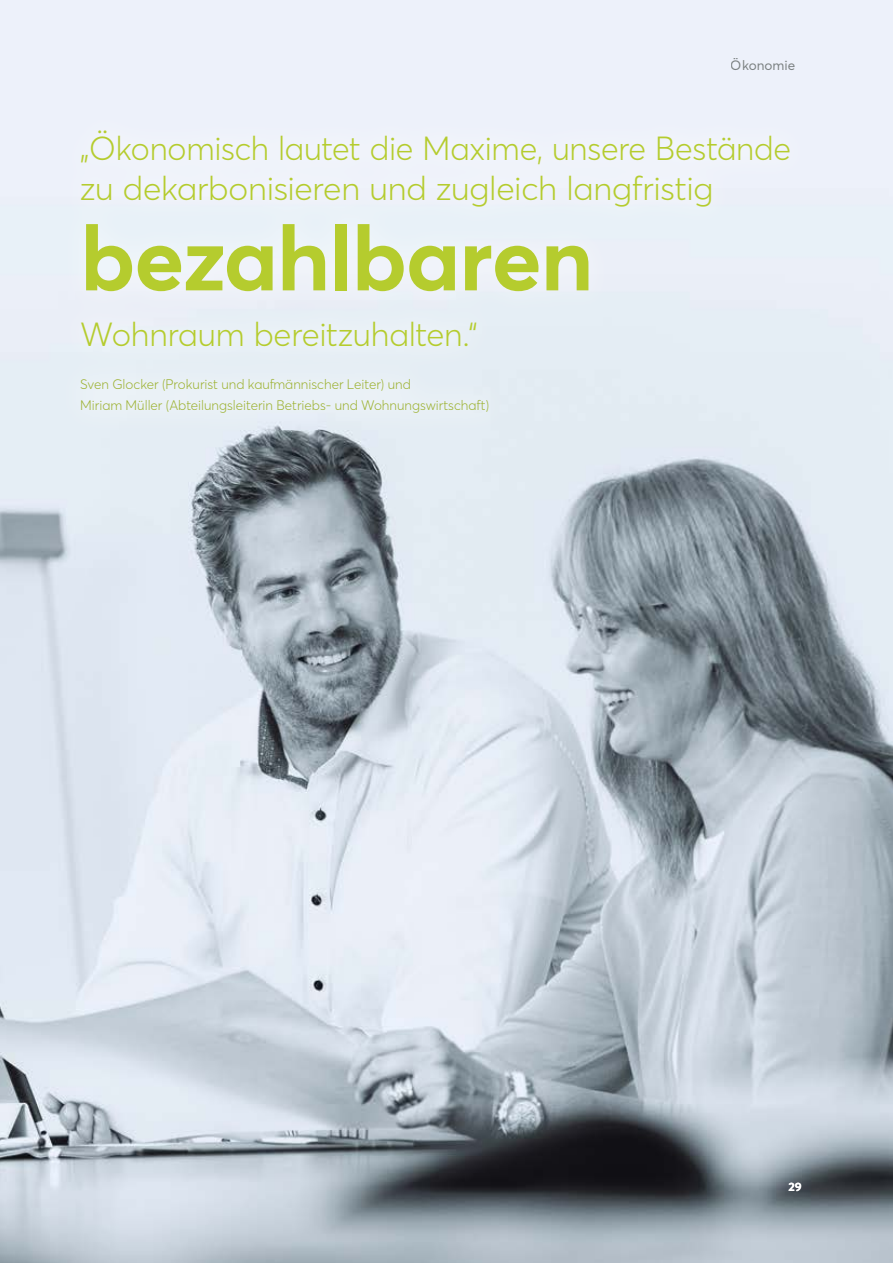
<style>
.page{position:relative;width:893px;height:1263px;background:#fff}
.page>*{position:absolute;margin:0;border:0;box-sizing:border-box;transform-origin:0 0}
.t1{font:700 90px "Averta PE";letter-spacing:-.015em;color:#b5cc2e}
.t2{font:300 33px/40.5px "Averta PE";letter-spacing:-.005em;color:#b5cc2e}
.t3{font:300 13.65px/21.5px "Averta PE";color:#9cb12f}
.t4{font:13.5px "Averta PE";color:#7b8284}
.t5{font:700 12px "Averta PE";color:#fff}
</style>
<div class="page">
<img style="left:0;top:0;width:893px;height:1263px">
<div style="left:54px;top:103px;width:763px;height:336px;background:#eaf1f8"></div>
<p class="t4" style="left:731px;top:56px;width:66px">Ökonomie</p>
<h2 class="t2" style="left:80px;top:127px;width:712px">„Ökonomisch lautet die Maxime, unsere Bestände zu dekarbonisieren und zugleich langfristig</h2>
<h1 class="t1" style="left:80px;top:195px;width:515px">bezahlbaren</h1>
<h2 class="t2" style="left:80px;top:313px;width:399px">Wohnraum bereitzuhalten.“</h2>
<p class="t3" style="left:80px;top:373px;width:410px">Sven Glocker (Prokurist und kaufmännischer Leiter) und<br>Miriam Müller (Abteilungsleiterin Betriebs- und Wohnungswirtschaft)</p>
<p class="t5" style="left:788px;top:1178px;width:15px">29</p>
</div>
